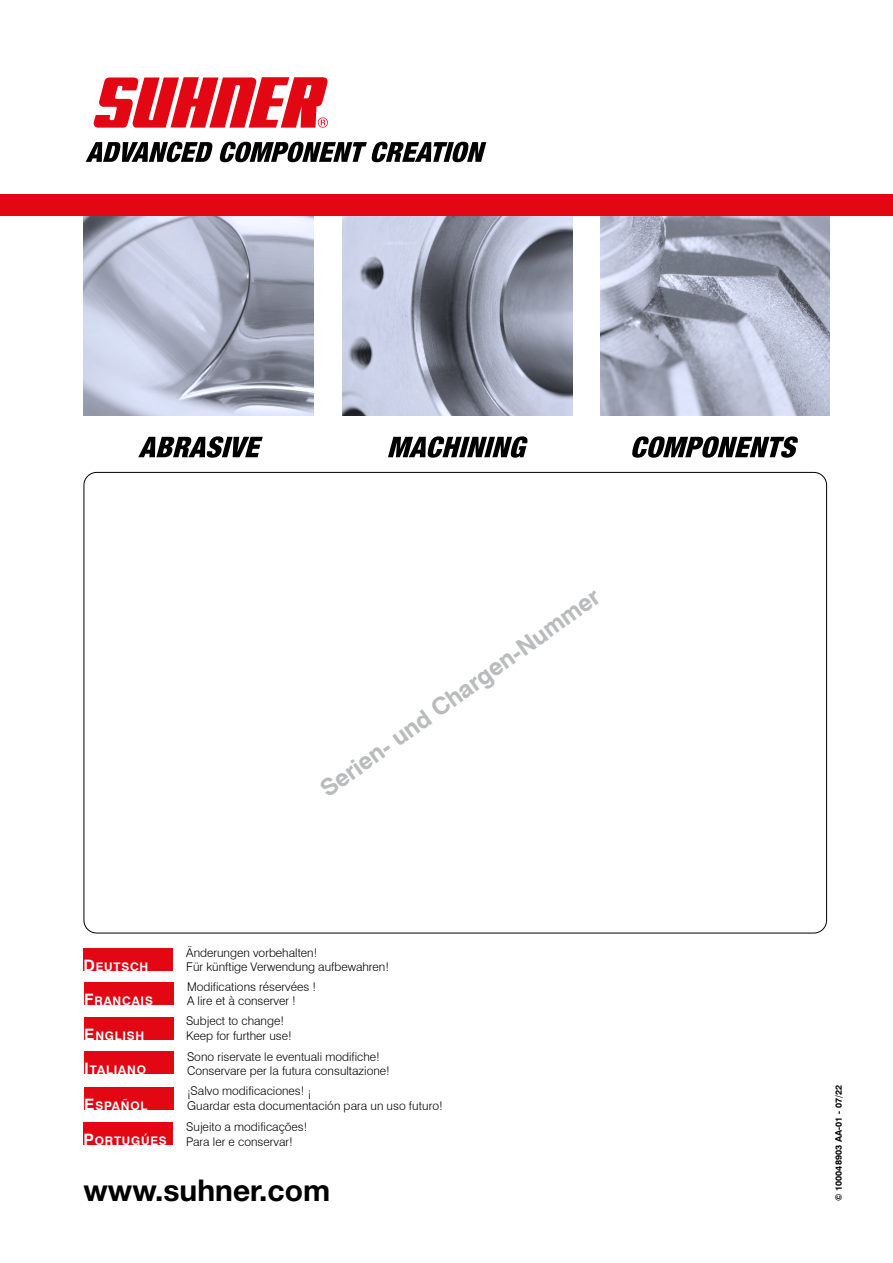
<style>
.page{position:relative;width:893px;height:1263px;background:#fff}
.page>*{position:absolute;margin:0;border:0;box-sizing:border-box;transform-origin:0 0}
.t1{font:700 30px "Helvetica Neue LT Std";color:#000}
.t2{font:700 24px "Swiss 721 BT";color:#babbbc}
.t3{font:300 12px "Swiss 721 BT";color:#000}
.t4{font:700 11.85px "Swiss 721 BT";letter-spacing:.065em;color:#fff}
.t5{font:700 9px "Swiss 721 BT";color:#000}
.s1{font-size:15.75px}
</style>
<div class="page">
<div style="left:84px;top:1122px;width:89px;height:23px;background:#e30613"></div>
<div style="left:84px;top:1087px;width:90px;height:23px;background:#e30613"></div>
<div style="left:84px;top:1051px;width:90px;height:23px;background:#e30613"></div>
<div style="left:84px;top:1016px;width:90px;height:23px;background:#e30613"></div>
<div style="left:84px;top:982px;width:90px;height:23px;background:#e30613"></div>
<div style="left:84px;top:948px;width:89px;height:23px;background:#e30613"></div>
<svg style="left:93px;top:77px;width:235px;height:51px"></svg>
<svg style="left:86px;top:142px;width:400px;height:20px"></svg>
<img style="left:600px;top:215px;width:230px;height:200px">
<img style="left:343px;top:215px;width:230px;height:200px">
<img style="left:84px;top:215px;width:229px;height:200px">
<div style="left:0;top:194px;width:893px;height:21px;background:#e30613"></div>
<svg style="left:138px;top:436px;width:125px;height:22px"></svg>
<svg style="left:632px;top:436px;width:166px;height:22px"></svg>
<svg style="left:388px;top:436px;width:139px;height:22px"></svg>
<h2 class="t2" style="left:315px;top:780px;width:339px;rotate:-36deg">Serien- und Chargen-Nummer</h2>
<p class="t3" style="left:186px;top:945px;width:133px">Änderungen vorbehalten!</p>
<p class="t4" style="left:84px;top:960px;width:66px"><span class="s1">D</span>EUTSCH</p>
<p class="t3" style="left:186px;top:960px;width:204px">Für künftige Verwendung aufbewahren!</p>
<p class="t3" style="left:187px;top:979px;width:131px">Modifications réservées !</p>
<p class="t4" style="left:84px;top:993px;width:70px"><span class="s1">F</span>RANÇAIS</p>
<p class="t3" style="left:187px;top:994px;width:111px">A lire et à conserver !</p>
<p class="t3" style="left:186px;top:1013px;width:100px">Subject to change!</p>
<p class="t4" style="left:84px;top:1028px;width:62px"><span class="s1">E</span>NGLISH</p>
<p class="t3" style="left:186px;top:1028px;width:107px">Keep for further use!</p>
<p class="t3" style="left:187px;top:1049px;width:194px">Sono riservate le eventuali modifiche!</p>
<p class="t4" style="left:84px;top:1063px;width:63px"><span class="s1">I</span>TALIANO</p>
<p class="t3" style="left:187px;top:1063px;width:204px">Conservare per la futura consultazione!</p>
<p class="t3" style="left:187px;top:1084px;width:126px">¡Salvo modificaciones! ¡</p>
<p class="t4" style="left:84px;top:1098px;width:65px"><span class="s1">E</span>SPAÑOL</p>
<p class="t3" style="left:187px;top:1099px;width:257px">Guardar esta documentación para un uso futuro!</p>
<p class="t3" style="left:186px;top:1120px;width:123px">Sujeito a modificações!</p>
<p class="t4" style="left:84px;top:1134px;width:85px"><span class="s1">P</span>ORTUGÚES</p>
<p class="t3" style="left:186px;top:1134px;width:108px">Para ler e conservar!</p>
<h1 class="t1" style="left:84px;top:1171px;width:248px">www.suhner.com</h1>
<p class="t5" style="left:833px;top:1201px;width:118px;rotate:-90deg">© 100048903 AA-01 - 07/22</p>
</div>
